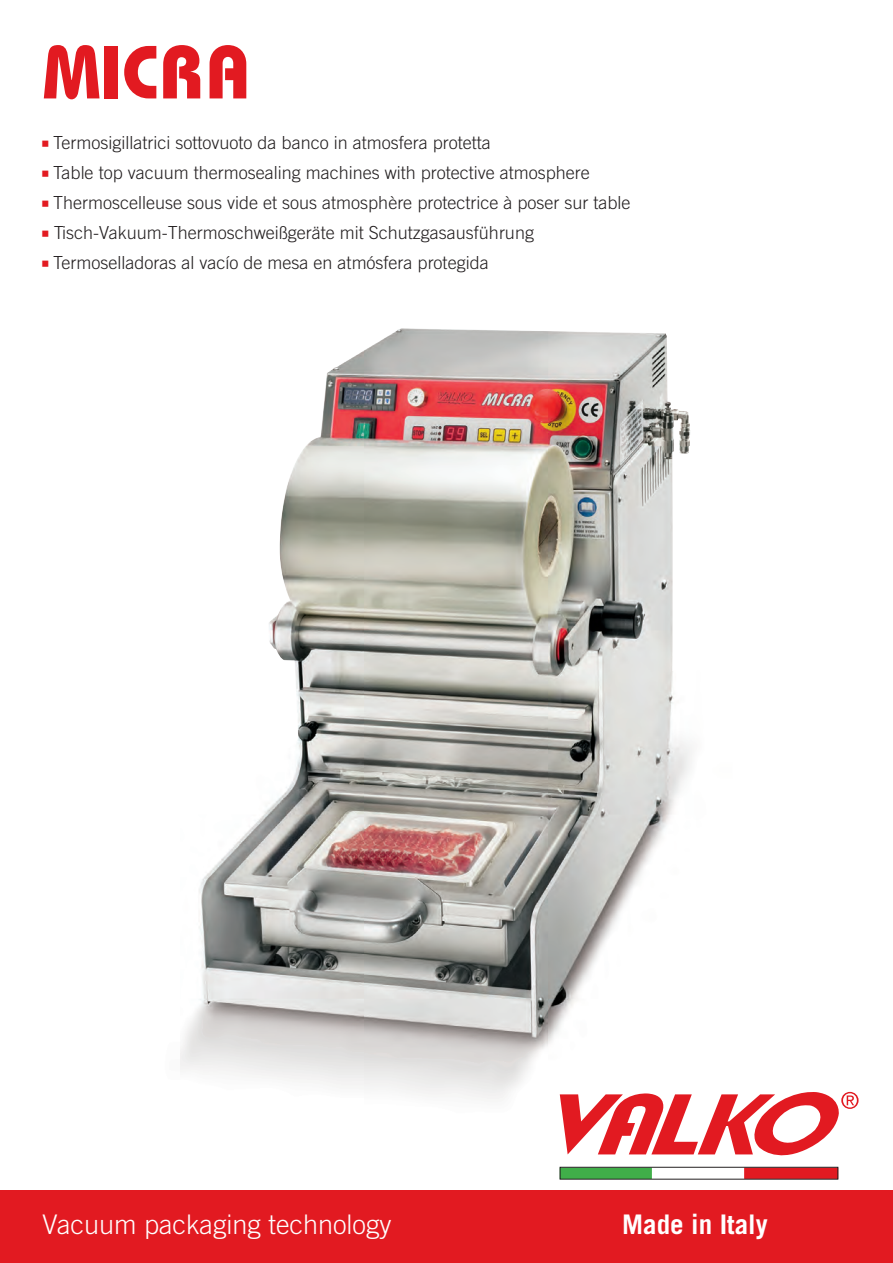
<style>
.page{position:relative;width:893px;height:1263px;background:#fff}
.page>*{position:absolute;margin:0;border:0;box-sizing:border-box;transform-origin:0 0}
.t1{font:700 75px "Bauhaus";color:#e21a21}
.t2{font:300 27px "Trade Gothic";color:#fff}
.t3{font:700 27px "Trade Gothic";color:#fff}
.t4{font:300 18px "Trade Gothic";color:#231f20}
.s1{font-family:"Minion Pro";font-weight:700;font-stretch:condensed;font-size:21px;color:#e21a21}
</style>
<div class="page">
<img style="left:180px;top:328px;width:671px;height:771px">
<div style="left:0;top:1191px;width:893px;height:72px;background:#e21a21"></div>
<div style="left:560px;top:1167px;width:92px;height:12px;background:#40ae49"></div>
<div style="left:744px;top:1167px;width:94px;height:12px;background:#e21a21"></div>
<div style="left:560px;top:1167px;width:278px;height:12px;border:1px solid #231f20"></div>
<svg style="left:560px;top:1092px;width:299px;height:64px"></svg>
<h1 class="t1" style="left:43px;top:26px;width:210px">MICRA</h1>
<p class="t4" style="left:41px;top:132px;width:451px"><span class="s1">■</span> Termosigillatrici sottovuoto da banco in atmosfera protetta</p>
<p class="t4" style="left:41px;top:162px;width:550px"><span class="s1">■</span> Table top vacuum thermosealing machines with protective atmosphere</p>
<p class="t4" style="left:41px;top:192px;width:591px"><span class="s1">■</span> Thermoscelleuse sous vide et sous atmosphère protectrice à poser sur table</p>
<p class="t4" style="left:41px;top:222px;width:494px"><span class="s1">■</span> Tisch-Vakuum-Thermoschweißgeräte mit Schutzgasausführung</p>
<p class="t4" style="left:41px;top:252px;width:449px"><span class="s1">■</span> Termoselladoras al vacío de mesa en atmósfera protegida</p>
<h2 class="t2" style="left:43px;top:1208px;width:351px">Vacuum packaging technology</h2>
<h2 class="t3" style="left:622px;top:1207px;width:147px">Made in Italy</h2>
</div>
